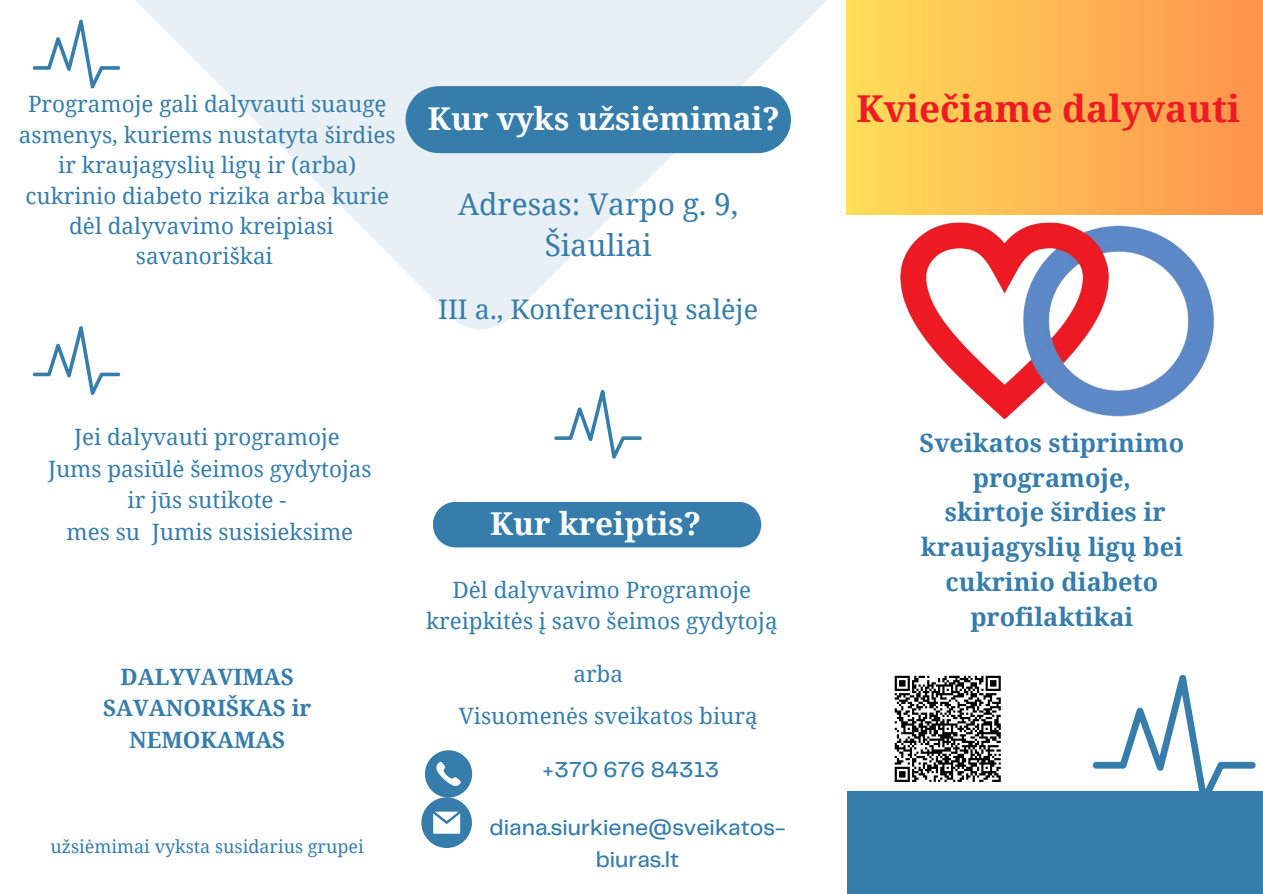
<style>
.page{position:relative;width:1263px;height:894px;background:#fff}
.page>*{position:absolute;margin:0;border:0;box-sizing:border-box;transform-origin:0 0}
.t1{font:700 37.05px "Noto Serif";color:#ed1b24}
.t2{font:700 31.5px "Noto Serif";color:#fff}
.t3{font:30px/41.5px "Noto Serif";color:#367dab;text-align:center}
.t4{font:27px "Noto Serif";color:#367dab}
.t5{font:700 25.2px/34.8px "Noto Serif";color:#367dab;text-align:center}
.t6{font:22.5px/30.3px "Noto Serif";color:#367dab;text-align:center}
.t7{font:500 22.5px/31.5px "Telegraf";color:#367dab;text-align:center}
.t8{font:700 22.5px/31.5px "Noto Serif";color:#367dab;text-align:center}
.t9{font:18px "Noto Serif";color:#367dab}
</style>
<div class="page">
<svg style="left:1008px;top:0;width:254px;height:214px;background:#ffa850"></svg>
<svg style="left:135px;top:0;width:873px;height:329px"></svg>
<div style="left:847px;top:791px;width:415px;height:102px;background:#367dab"></div>
<svg style="left:32px;top:19px;width:89px;height:70px"></svg>
<svg style="left:1093px;top:675px;width:163px;height:116px"></svg>
<img style="left:881px;top:188px;width:347px;height:232px">
<svg style="left:421px;top:750px;width:51px;height:97px"></svg>
<svg style="left:894px;top:675px;width:107px;height:107px"></svg>
<div style="left:433px;top:502px;width:328px;height:45px;background:#367dab"></div>
<div style="left:406px;top:86px;width:385px;height:67px;background:#367dab"></div>
<svg style="left:554px;top:389px;width:88px;height:70px"></svg>
<svg style="left:32px;top:326px;width:89px;height:69px"></svg>
<p class="t6" style="left:19px;top:88px;width:378px">Programoje gali dalyvauti suaugę asmenys, kuriems nustatyta širdies ir kraujagyslių ligų ir (arba) cukrinio diabeto rizika arba kurie dėl dalyvavimo kreipiasi savanoriškai</p>
<p class="t2" style="left:428px;top:97px;width:353px">Kur vyks užsiėmimai?</p>
<p class="t3" style="left:458px;top:182px;width:282px">Adresas: Varpo g. 9,<br>Šiauliai</p>
<p class="t4" style="left:438px;top:290px;width:321px">III a., Konferencijų salėje</p>
<p class="t6" style="left:74px;top:421px;width:267px">Jei dalyvauti programoje</p>
<p class="t6" style="left:48px;top:452px;width:325px">Jums pasiūlė šeimos gydytojas</p>
<p class="t6" style="left:128px;top:484px;width:160px">ir jūs sutikote -</p>
<p class="t6" style="left:66px;top:515px;width:288px">mes su Jumis susisieksime</p>
<p class="t8" style="left:103px;top:659px;width:210px">DALYVAVIMAS<br>SAVANORIŠKAS ir<br>NEMOKAMAS</p>
<p class="t9" style="left:50px;top:833px;width:315px">užsiėmimai vyksta susidarius grupei</p>
<p class="t2" style="left:490px;top:501px;width:212px">Kur kreiptis?</p>
<p class="t6" style="left:426px;top:573px;width:353px;line-height:31.5px">Dėl dalyvavimo Programoje kreipkitės į savo šeimos gydytoją</p>
<p class="t6" style="left:573px;top:657px;width:51px">arba</p>
<p class="t6" style="left:459px;top:699px;width:300px">Visuomenės sveikatos biurą</p>
<p class="t7" style="left:542px;top:755px;width:179px">+370 676 84313</p>
<p class="t7" style="left:490px;top:813px;width:297px">diana.siurkiene@sveikatos&shy;biuras.lt</p>
<p class="t1" style="left:856px;top:82px;width:385px">Kviečiame dalyvauti</p>
<p class="t5" style="left:919px;top:424px;width:266px">Sveikatos stiprinimo programoje,</p>
<p class="t5" style="left:921px;top:494px;width:263px">skirtoje širdies ir kraujagyslių ligų bei cukrinio diabeto profilaktikai</p>
</div>
